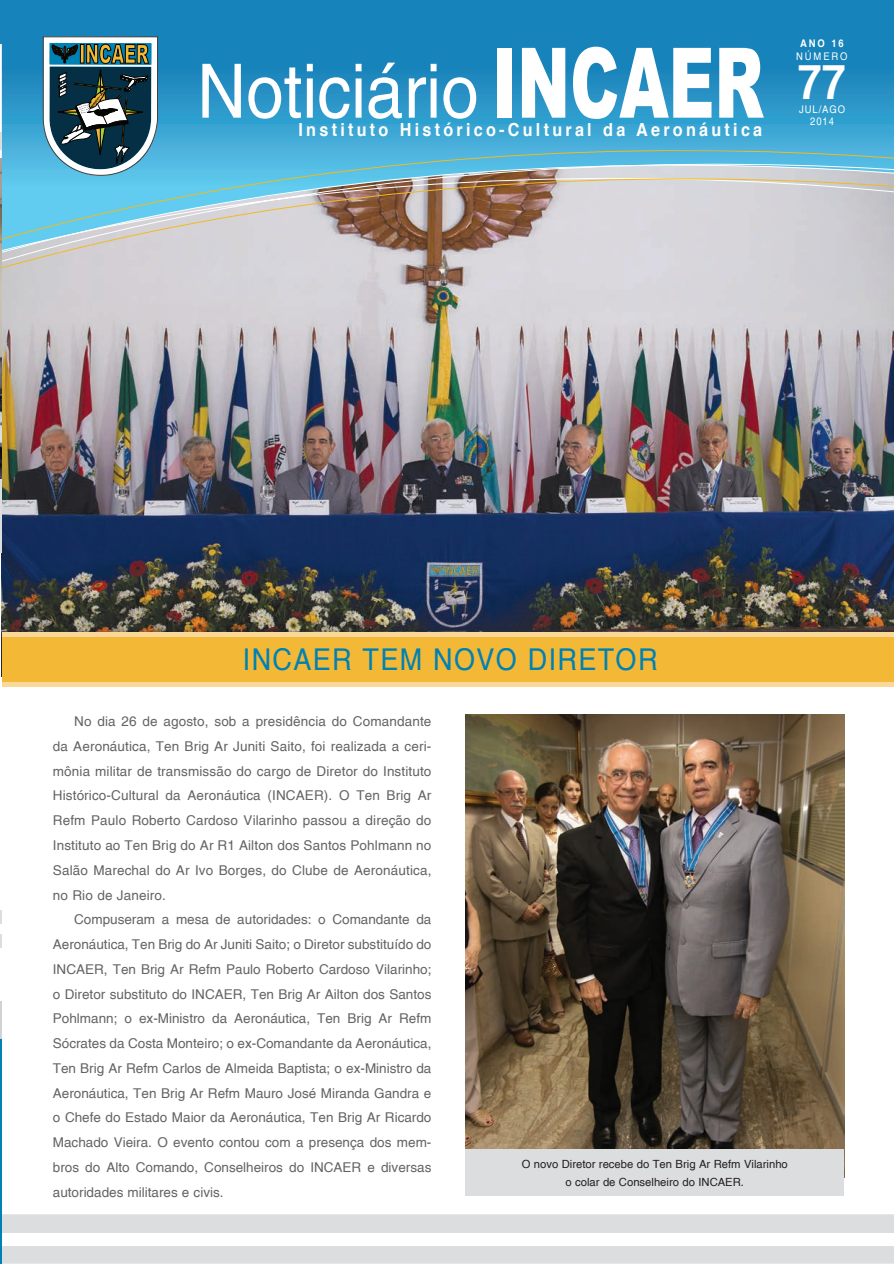
<style>
.page{position:relative;width:894px;height:1264px;background:#fff}
.page>*{position:absolute;margin:0;border:0;box-sizing:border-box;transform-origin:0 0}
.t1{font:75px "Helvetica";color:#fff;scale:.9 1}
.t2{font:30px "Helvetica";letter-spacing:.05em;color:#0081b3;scale:.9 1}
.t3{font:700 18px "Helvetica";letter-spacing:.2em;color:#fff;scale:.9 1}
.t4{font:13.5px/24.8px "Helvetica";letter-spacing:.005em;color:#636366;text-align:justify}
.t5{font:11.25px/18px "Helvetica";color:#231f20;text-align:center}
.t6{font:10.5px/12px "Helvetica";letter-spacing:.1em;color:#fff;text-align:center;scale:.9 1}
.t7{font:700 10.5px "Helvetica";color:#fff;scale:.9 1}
.s1{font-family:"Arial";font-weight:900;font-size:97.5px}
</style>
<div class="page">
<img style="left:465px;top:715px;width:379px;height:434px">
<img style="left:2px;top:271px;width:892px;height:361px">
<svg style="left:2px;top:0;width:892px;height:147px;background:#238ec2"></svg>
<svg style="left:2px;top:147px;width:892px;height:124px;background:#a8bfc8"></svg>
<div style="left:0;top:0;width:158px;height:44px;background:#1683ba"></div>
<svg style="left:43px;top:36px;width:115px;height:143px"></svg>
<hr style="left:0;top:1034px;width:2px;height:229px;background:#0081b3">
<hr style="left:0;top:1001px;width:2px;height:37px;background:#d1d2d4">
<div style="left:2px;top:636px;width:892px;height:47px;background:#f4b837"></div>
<div style="left:2px;top:632px;width:892px;height:5px;background:#f9d89a"></div>
<div style="left:2px;top:682px;width:892px;height:5px;background:#f9d89a"></div>
<div style="left:465px;top:1149px;width:379px;height:46px;background:#dcdddf"></div>
<img style="left:0;top:159px;width:2px;height:320px">
<hr style="left:0;top:479px;width:2px;height:73px;background:#dcdddf">
<svg style="left:0;top:132px;width:2px;height:17px"></svg>
<hr style="left:0;top:910px;width:2px;height:37px;background:#dcdddf">
<svg style="left:0;top:924px;width:2px;height:9px"></svg>
<svg style="left:0;top:1214px;width:894px;height:50px"></svg>
<p class="t7" style="left:800px;top:34px;width:50px">ANO 16</p>
<h1 class="t1" style="left:197px;top:48px;width:722px">Noticiário <span class="s1">INCAER</span> <sup>77</sup></h1>
<p class="t6" style="left:796px;top:50px;width:58px">NÚMERO</p>
<p class="t6" style="left:799px;top:103px;width:52px">JUL/AGO<br>2014</p>
<h3 class="t3" style="left:298px;top:115px;width:517px">Instituto Histórico-Cultural da Aeronáutica</h3>
<h2 class="t2" style="left:243px;top:642px;width:462px">INCAER TEM NOVO DIRETOR</h2>
<p class="t4" style="left:53px;top:709px;width:380px;text-indent:21px">No dia 26 de agosto, sob a presidência do Comandante da Aeronáutica, Ten Brig Ar Juniti Saito, foi realizada a ceri&shy;mônia militar de transmissão do cargo de Diretor do Instituto Histórico-Cultural da Aeronáutica (INCAER). O Ten Brig Ar Refm Paulo Roberto Cardoso Vilarinho passou a direção do Instituto ao Ten Brig do Ar R1 Ailton dos Santos Pohlmann no Salão Marechal do Ar Ivo Borges, do Clube de Aeronáutica, no Rio de Janeiro.</p>
<p class="t4" style="left:53px;top:907px;width:380px;text-indent:21px">Compuseram a mesa de autoridades: o Comandante da Aeronáutica, Ten Brig do Ar Juniti Saito; o Diretor substituído do INCAER, Ten Brig Ar Refm Paulo Roberto Cardoso Vilarinho; o Diretor substituto do INCAER, Ten Brig Ar Ailton dos Santos Pohlmann; o ex-Ministro da Aeronáutica, Ten Brig Ar Refm Sócrates da Costa Monteiro; o ex-Comandante da Aeronáutica, Ten Brig Ar Refm Carlos de Almeida Baptista; o ex-Ministro da Aeronáutica, Ten Brig Ar Refm Mauro José Miranda Gandra e o Chefe do Estado Maior da Aeronáutica, Ten Brig Ar Ricardo Machado Vieira. O evento contou com a presença dos mem&shy;bros do Alto Comando, Conselheiros do INCAER e diversas autoridades militares e civis.</p>
<p class="t5" style="left:522px;top:1154px;width:268px">O novo Diretor recebe do Ten Brig Ar Refm Vilarinho o colar de Conselheiro do INCAER.</p>
</div>
